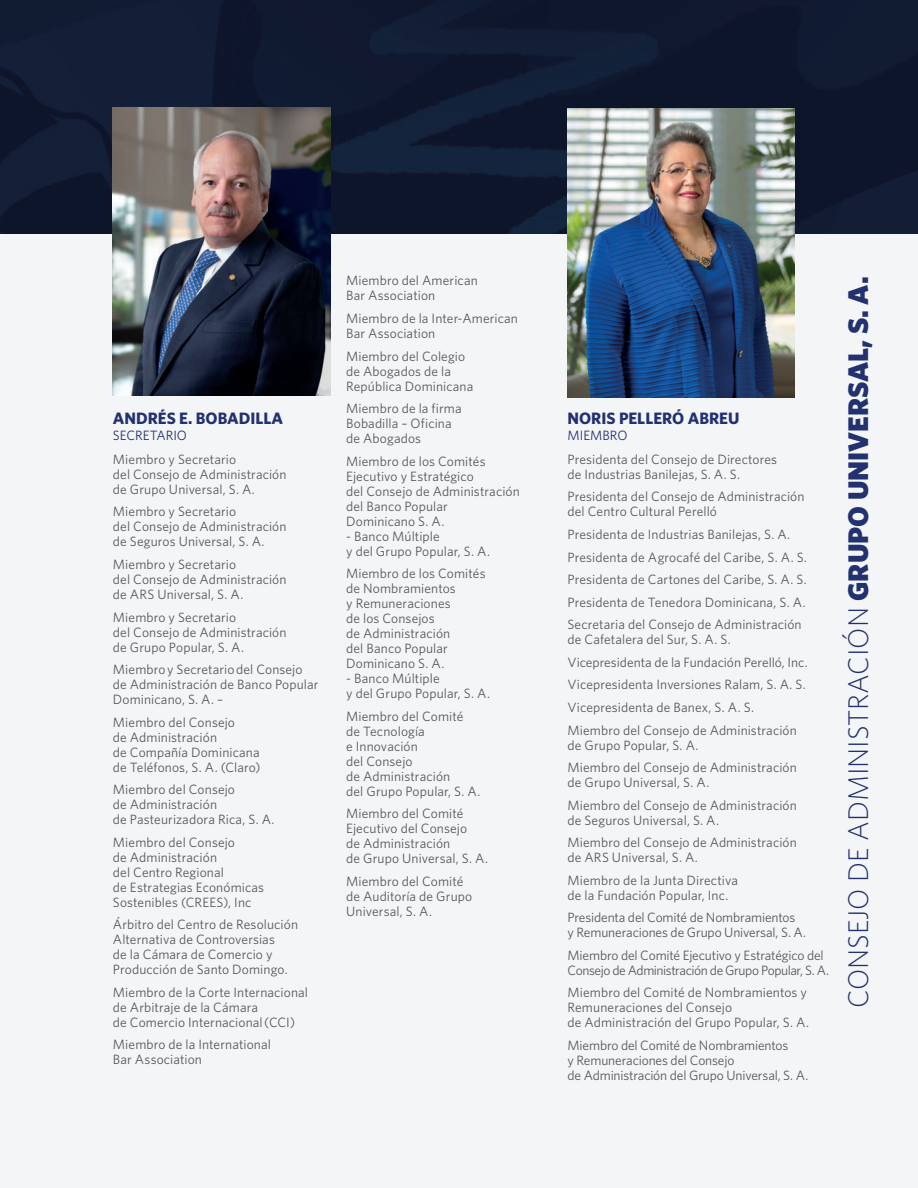
<style>
.page{position:relative;width:918px;height:1188px;background:#f4f5f6}
.page>*{position:absolute;margin:0;border:0;box-sizing:border-box;transform-origin:0 0}
.t1{font:300 28.5px "Whitney";color:#22316f}
.t2{font:700 16.5px "Whitney";color:#22316f}
.t3{font:13.5px/15px "Whitney";letter-spacing:.005em;color:#57585a}
.t4{font:13.5px/22.5px "Whitney";letter-spacing:-.025em;color:#57585a}
.t5{font:13.5px "Whitney";color:#22316f}
.s1{font-weight:900}
</style>
<div class="page">
<img style="left:0;top:0;width:918px;height:234px">
<img style="left:113px;top:107px;width:217px;height:289px">
<img style="left:568px;top:108px;width:226px;height:289px">
<p class="t2" style="left:113px;top:408px;width:172px">ANDRÉS E. BOBADILLA</p>
<p class="t5" style="left:113px;top:427px;width:76px">SECRETARIO</p>
<p class="t3" style="left:113px;top:451px;width:175px">Miembro y Secretario<br>del Consejo de Administración de Grupo Universal, S. A.</p>
<p class="t3" style="left:113px;top:504px;width:175px">Miembro y Secretario<br>del Consejo de Administración de Seguros Universal, S. A.</p>
<p class="t3" style="left:113px;top:557px;width:175px">Miembro y Secretario<br>del Consejo de Administración de ARS Universal, S. A.</p>
<p class="t3" style="left:113px;top:609px;width:175px">Miembro y Secretario<br>del Consejo de Administración de Grupo Popular, S. A.</p>
<p class="t3" style="left:113px;top:662px;width:207px">Miembro y Secretario del Consejo de Administración de Banco Popular<br>Dominicano, S. A. –</p>
<p class="t3" style="left:113px;top:714px;width:149px">Miembro del Consejo<br>de Administración<br>de Compañía Dominicana de Teléfonos, S. A. (Claro)</p>
<p class="t3" style="left:113px;top:782px;width:163px">Miembro del Consejo<br>de Administración<br>de Pasteurizadora Rica, S. A.</p>
<p class="t3" style="left:113px;top:834px;width:153px">Miembro del Consejo<br>de Administración<br>del Centro Regional<br>de Estrategias Económicas<br>Sostenibles (CREES), Inc</p>
<p class="t3" style="left:113px;top:917px;width:187px">Árbitro del Centro de Resolución<br>Alternativa de Controversias<br>de la Cámara de Comercio y<br>Producción de Santo Domingo.</p>
<p class="t3" style="left:113px;top:984px;width:197px">Miembro de la Corte Internacional de Arbitraje de la Cámara<br>de Comercio Internacional (CCI)</p>
<p class="t3" style="left:113px;top:1037px;width:160px">Miembro de la International<br>Bar Association</p>
<p class="t3" style="left:346px;top:273px;width:133px">Miembro del American<br>Bar Association</p>
<p class="t3" style="left:346px;top:311px;width:173px">Miembro de la Inter-American<br>Bar Association</p>
<p class="t3" style="left:346px;top:348px;width:129px">Miembro del Colegio de Abogados de la<br>República Dominicana</p>
<p class="t3" style="left:346px;top:401px;width:117px">Miembro de la firma<br>Bobadilla – Oficina de Abogados</p>
<p class="t3" style="left:346px;top:453px;width:175px">Miembro de los Comités<br>Ejecutivo y Estratégico<br>del Consejo de Administración del Banco Popular<br>Dominicano S. A.</p>
<p class="t3" style="left:346px;top:528px;width:145px">- Banco Múltiple<br>y del Grupo Popular, S. A.</p>
<p class="t3" style="left:346px;top:566px;width:141px">Miembro de los Comités de Nombramientos<br>y Remuneraciones<br>de los Consejos<br>de Administración<br>del Banco Popular<br>Dominicano S. A.</p>
<p class="t3" style="left:346px;top:671px;width:145px">- Banco Múltiple<br>y del Grupo Popular, S. A.</p>
<p class="t3" style="left:346px;top:708px;width:136px">Miembro del Comité de Tecnología<br>e Innovación<br>del Consejo<br>de Administración<br>del Grupo Popular, S. A.</p>
<p class="t3" style="left:346px;top:806px;width:143px">Miembro del Comité<br>Ejecutivo del Consejo<br>de Administración<br>de Grupo Universal, S. A.</p>
<p class="t3" style="left:346px;top:873px;width:128px">Miembro del Comité de Auditoría de Grupo<br>Universal, S. A.</p>
<p class="t2" style="left:568px;top:408px;width:173px">NORIS PELLERÓ ABREU</p>
<p class="t5" style="left:568px;top:427px;width:61px">MIEMBRO</p>
<p class="t3" style="left:568px;top:451px;width:211px">Presidenta del Consejo de Directores de Industrias Banilejas, S. A. S.</p>
<p class="t3" style="left:568px;top:489px;width:239px">Presidenta del Consejo de Administración del Centro Cultural Perelló</p>
<p class="t3" style="left:568px;top:523px;width:241px;line-height:22.5px">Presidenta de Industrias Banilejas, S. A.<br>Presidenta de Agrocafé del Caribe, S. A. S.<br>Presidenta de Cartones del Caribe, S. A. S.<br>Presidenta de Tenedora Dominicana, S. A.<br>Secretaria del Consejo de Administración</p>
<p class="t3" style="left:568px;top:628px;width:242px;line-height:22.5px">de Cafetalera del Sur, S. A. S.<br>Vicepresidenta de la Fundación Perelló, Inc.<br>Vicepresidenta Inversiones Ralam, S. A. S.<br>Vicepresidenta de Banex, S. A. S.<br>Miembro del Consejo de Administración</p>
<p class="t3" style="left:568px;top:733px;width:231px;line-height:22.5px">de Grupo Popular, S. A.<br>Miembro del Consejo de Administración</p>
<p class="t3" style="left:568px;top:771px;width:231px;line-height:22.5px">de Grupo Universal, S. A.<br>Miembro del Consejo de Administración</p>
<p class="t3" style="left:568px;top:808px;width:231px;line-height:22.5px">de Seguros Universal, S. A.<br>Miembro del Consejo de Administración</p>
<p class="t3" style="left:568px;top:846px;width:172px;line-height:22.5px">de ARS Universal, S. A.<br>Miembro de la Junta Directiva</p>
<p class="t3" style="left:568px;top:883px;width:229px;line-height:22.5px">de la Fundación Popular, Inc.<br>Presidenta del Comité de Nombramientos</p>
<p class="t3" style="left:568px;top:921px;width:258px;line-height:22.5px">y Remuneraciones de Grupo Universal, S. A.<br>Miembro del Comité Ejecutivo y Estratégico del</p>
<p class="t4" style="left:568px;top:959px;width:263px">Consejo de Administración de Grupo Popular, S. A.<br>Miembro del Comité de Nombramientos y</p>
<p class="t3" style="left:568px;top:1000px;width:243px">Remuneraciones del Consejo<br>de Administración del Grupo Popular, S. A.</p>
<p class="t3" style="left:568px;top:1037px;width:242px">Miembro del Comité de Nombramientos<br>y Remuneraciones del Consejo<br>de Administración del Grupo Universal, S. A.</p>
<h1 class="t1" style="left:842px;top:1008px;width:733px;rotate:-90deg">CONSEJO DE ADMINISTRACIÓN <span class="s1">GRUPO UNIVERSAL, S. A.</span></h1>
</div>
